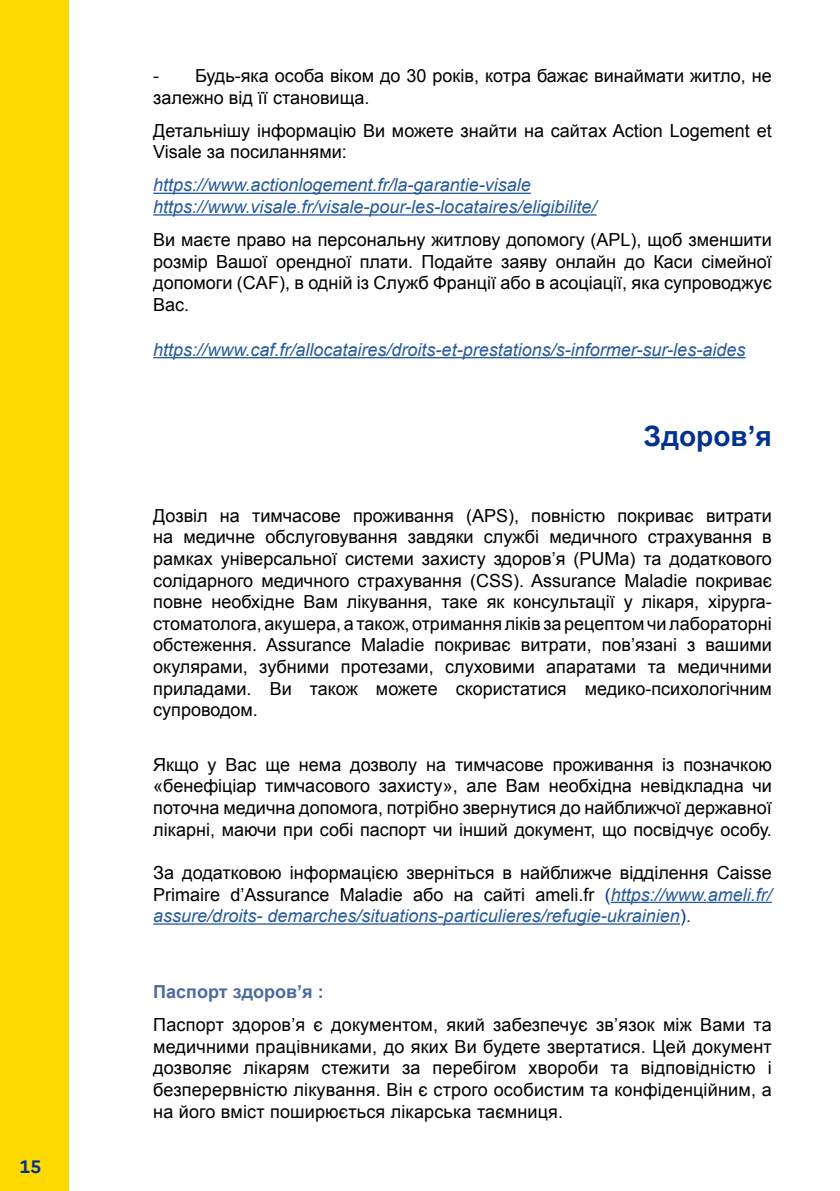
<style>
.page{position:relative;width:840px;height:1191px;background:#fff}
.page>*{position:absolute;margin:0;border:0;box-sizing:border-box;transform-origin:0 0}
.TXT_renf_5mm{font:700 28px "Arial";color:#00328e}
.TXT_renf_15_mm{font:18px/21.6px "Arial";color:#000;text-align:justify}
.TXT_renf_15_mm-2{font:italic 18px "Arial";color:#275b9b}
.TXT_renf_15_mm-3{font:700 18px "Arial";color:#4c6ba1}
.t1{font:700 18px "Marianne";color:#00328e}
.s1{color:#00328e}
.s2{font-style:italic;color:#275b9b}
</style>
<div class="page">
<div style="left:0;top:0;width:68px;height:1191px;background:#fed904"></div>
<hr style="left:153px;top:193px;width:377px;height:1px;background:#275b9b">
<hr style="left:153px;top:214px;width:443px;height:2px;background:#275b9b">
<hr style="left:153px;top:357px;width:592px;height:1px;background:#275b9b">
<hr style="left:610px;top:901px;width:161px;height:2px;background:#275b9b">
<hr style="left:153px;top:923px;width:526px;height:1px;background:#275b9b">
<p class="t1" style="left:20px;top:1155px;width:23px">15</p>
<p class="TXT_renf_15_mm" style="left:153px;top:65px;width:619px;text-indent:42px">Будь-яка особа віком до 30 років, котра бажає винаймати житло, не залежно від її становища.</p>
<p class="TXT_renf_15_mm" style="left:153px;top:120px;width:619px">Детальнішу інформацію Ви можете знайти на сайтах Action Logement et<br>Visale за посиланнями:</p>
<p class="TXT_renf_15_mm-2" style="left:153px;top:173px;width:379px">https://www.actionlogement.fr/la-garantie-visale</p>
<p class="TXT_renf_15_mm-2" style="left:153px;top:195px;width:444px">https://www.visale.fr/visale-pour-les-locataires/eligibilite/</p>
<p class="TXT_renf_15_mm" style="left:153px;top:229px;width:619px">Ви маєте право на персональну житлову допомогу (APL), щоб зменшити розмір Вашої орендної плати. Подайте заяву онлайн до Каси сімейної допомоги (CAF), в одній із Служб Франції або в асоціації, яка супроводжує Вас.</p>
<p class="TXT_renf_15_mm-2" style="left:153px;top:338px;width:593px">https://www.caf.fr/allocataires/droits-et-prestations/s-informer-sur-les-aides</p>
<p class="TXT_renf_15_mm" style="left:153px;top:65px;width:7px">-</p>
<p class="TXT_renf_5mm" style="left:643px;top:417px;width:129px">Здоров’я</p>
<p class="TXT_renf_15_mm" style="left:153px;top:505px;width:619px">Дозвіл на тимчасове проживання (APS), повністю покриває витрати на медичне обслуговування завдяки службі медичного страхування в рамках універсальної системи захисту здоров’я (PUMa) та додаткового солідарного медичного страхування (CSS). Assurance Maladie покриває повнe необхідне Вам лікування, таке як консультації у лікаря, хірурга&shy;стоматолога, акушера, а також, отримання ліків за рецептом чи лабораторні обстеження. Assurance Maladie покриває витрати, пов’язані з вашими окулярами, зубними протезами, слуховими апаратами та медичними приладами. Ви також можете скористатися медико-психологічним супроводом.</p>
<p class="TXT_renf_15_mm" style="left:153px;top:754px;width:619px">Якщо у Вас ще нема дозволу на тимчасове проживання із позначкою «бенефіціар тимчасового захисту», але Вам необхідна невідкладна чи поточна медична допомога, потрібно звернутися до найближчої державної лікарні, маючи при собі паспорт чи інший документ, що посвідчує особу.</p>
<p class="TXT_renf_15_mm" style="left:153px;top:862px;width:619px">За додатковою інформацією зверніться в найближче відділення Caisse Primaire d’Assurance Maladiе або на сайті ameli.fr <span class="s1">(</span><span class="s2">https://www.ameli.fr/ assure/droits- demarches/situations-particulieres/refugie-ukrainien</span><span class="s1">).</span></p>
<p class="TXT_renf_15_mm-3" style="left:153px;top:980px;width:172px">Паспорт здоров’я :</p>
<p class="TXT_renf_15_mm" style="left:153px;top:1014px;width:619px">Паспорт здоров’я є документом, який забезпечує зв’язок між Вами та медичними працівниками, до яких Ви будете звертатися. Цей документ дозволяє лікарям стежити за перебігом хвороби та відповідністю і безперервністю лікування. Він є строго особистим та конфіденційним, а на його вміст поширюється лікарська таємниця.</p>
</div>
